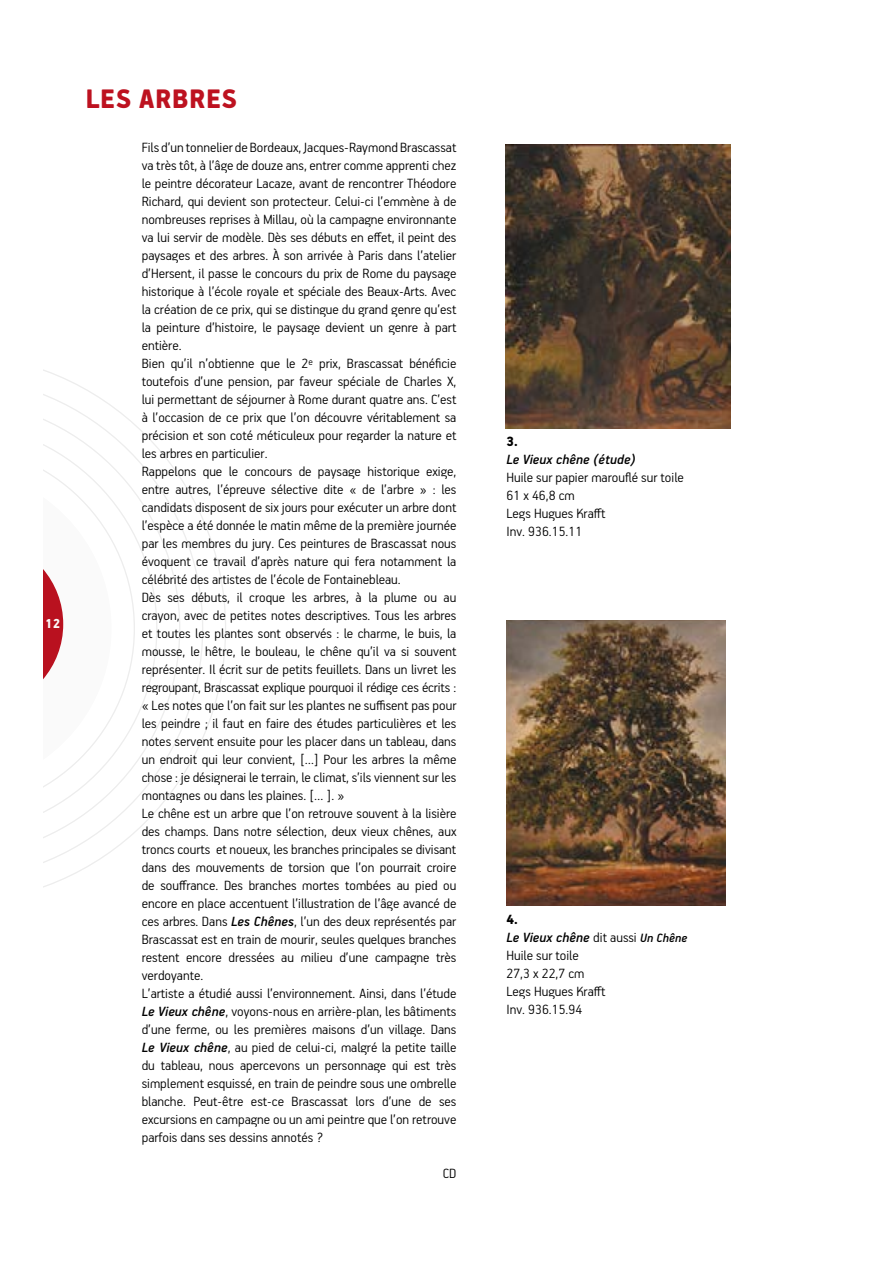
<style>
.page{position:relative;width:893px;height:1263px;background:#fff}
.page>*{position:absolute;margin:0;border:0;box-sizing:border-box;transform-origin:0 0}
.t1{font:900 30px "PF Handbook Pro";letter-spacing:.02em;color:#bd1220}
.t2{font:300 15px/18px "PF Handbook Pro";color:#000}
.t3{font:italic 500 15px "PF Handbook Pro";color:#000}
.t4{font:900 15px "PF Handbook Pro";color:#000}
.t5{font:900 14.55px "PF Handbook Pro";color:#fff}
.s1{font-weight:500;font-style:italic}
.s2{font-weight:900}
.s3{font-weight:500;font-style:italic;font-size:13.5px}
</style>
<div class="page">
<img style="left:506px;top:144px;width:224px;height:284px">
<img style="left:506px;top:620px;width:219px;height:285px">
<svg style="left:43px;top:376px;width:160px;height:505px"></svg>
<svg style="left:43px;top:399px;width:137px;height:459px"></svg>
<svg style="left:43px;top:422px;width:114px;height:413px"></svg>
<svg style="left:43px;top:445px;width:92px;height:367px"></svg>
<svg style="left:43px;top:468px;width:69px;height:321px"></svg>
<p class="t5" style="left:45px;top:615px;width:17px">12</p>
<h1 class="t1" style="left:85px;top:80px;width:153px">LES ARBRES</h1>
<p class="t2" style="left:142px;top:138px;width:316px">Fils d’un tonnelier de Bordeaux, Jacques-Raymond Brascassat va très tôt, à l’âge de douze ans, entrer comme apprenti chez le peintre décorateur Lacaze, avant de rencontrer Théodore Richard, qui devient son protecteur. Celui-ci l’emmène à de nombreuses reprises à Millau, où la campagne environnante va lui servir de modèle. Dès ses débuts en effet, il peint des paysages et des arbres. À son arrivée à Paris dans l’atelier d’Hersent, il passe le concours du prix de Rome du paysage historique à l’école royale et spéciale des Beaux-Arts. Avec la création de ce prix, qui se distingue du grand genre qu’est la peinture d’histoire, le paysage devient un genre à part entière.<br>Bien qu’il n’obtienne que le 2<sup>e</sup> prix, Brascassat bénéficie toutefois d’une pension, par faveur spéciale de Charles X, lui permettant de séjourner à Rome durant quatre ans. C’est à l’occasion de ce prix que l’on découvre véritablement sa précision et son coté méticuleux pour regarder la nature et les arbres en particulier.<br>Rappelons que le concours de paysage historique exige, entre autres, l’épreuve sélective dite « de l’arbre » : les candidats disposent de six jours pour exécuter un arbre dont l’espèce a été donnée le matin même de la première journée par les membres du jury. Ces peintures de Brascassat nous évoquent ce travail d’après nature qui fera notamment la célébrité des artistes de l’école de Fontainebleau.<br>Dès ses débuts, il croque les arbres, à la plume ou au crayon, avec de petites notes descriptives. Tous les arbres et toutes les plantes sont observés : le charme, le buis, la mousse, le hêtre, le bouleau, le chêne qu’il va si souvent représenter. Il écrit sur de petits feuillets. Dans un livret les regroupant, Brascassat explique pourquoi il rédige ces écrits : « Les notes que l’on fait sur les plantes ne suffisent pas pour les peindre ; il faut en faire des études particulières et les notes servent ensuite pour les placer dans un tableau, dans un endroit qui leur convient, […] Pour les arbres la même chose : je désignerai le terrain, le climat, s’ils viennent sur les montagnes ou dans les plaines. [… ]. »<br>Le chêne est un arbre que l’on retrouve souvent à la lisière des champs. Dans notre sélection, deux vieux chênes, aux troncs courts et noueux, les branches principales se divisant dans des mouvements de torsion que l’on pourrait croire de souffrance. Des branches mortes tombées au pied ou encore en place accentuent l’illustration de l’âge avancé de ces arbres. Dans <span class="s1">Les Chênes</span>, l’un des deux représentés par Brascassat est en train de mourir, seules quelques branches restent encore dressées au milieu d’une campagne très verdoyante.<br>L’artiste a étudié aussi l’environnement. Ainsi, dans l’étude <span class="s1">Le Vieux chêne</span>, voyons-nous en arrière-plan, les bâtiments d’une ferme, ou les premières maisons d’un village. Dans <span class="s1">Le Vieux chêne</span>, au pied de celui-ci, malgré la petite taille du tableau, nous apercevons un personnage qui est très simplement esquissé, en train de peindre sous une ombrelle blanche. Peut-être est-ce Brascassat lors d’une de ses excursions en campagne ou un ami peintre que l’on retrouve parfois dans ses dessins annotés ?</p>
<p class="t2" style="left:443px;top:1164px;width:15px">CD</p>
<p class="t4" style="left:506px;top:433px;width:13px">3.</p>
<p class="t3" style="left:506px;top:451px;width:131px">Le Vieux chêne (étude)</p>
<p class="t2" style="left:506px;top:468px;width:179px">Huile sur papier marouflé sur toile<br>61 x 46,8 cm<br>Legs Hugues Krafft<br>Inv. 936.15.11</p>
<p class="t2" style="left:506px;top:910px;width:183px"><span class="s2">4.<br></span><span class="s1">Le Vieux chêne</span> dit aussi <span class="s3">Un Chêne<br></span>Huile sur toile<br>27,3 x 22,7 cm<br>Legs Hugues Krafft<br>Inv. 936.15.94</p>
</div>
